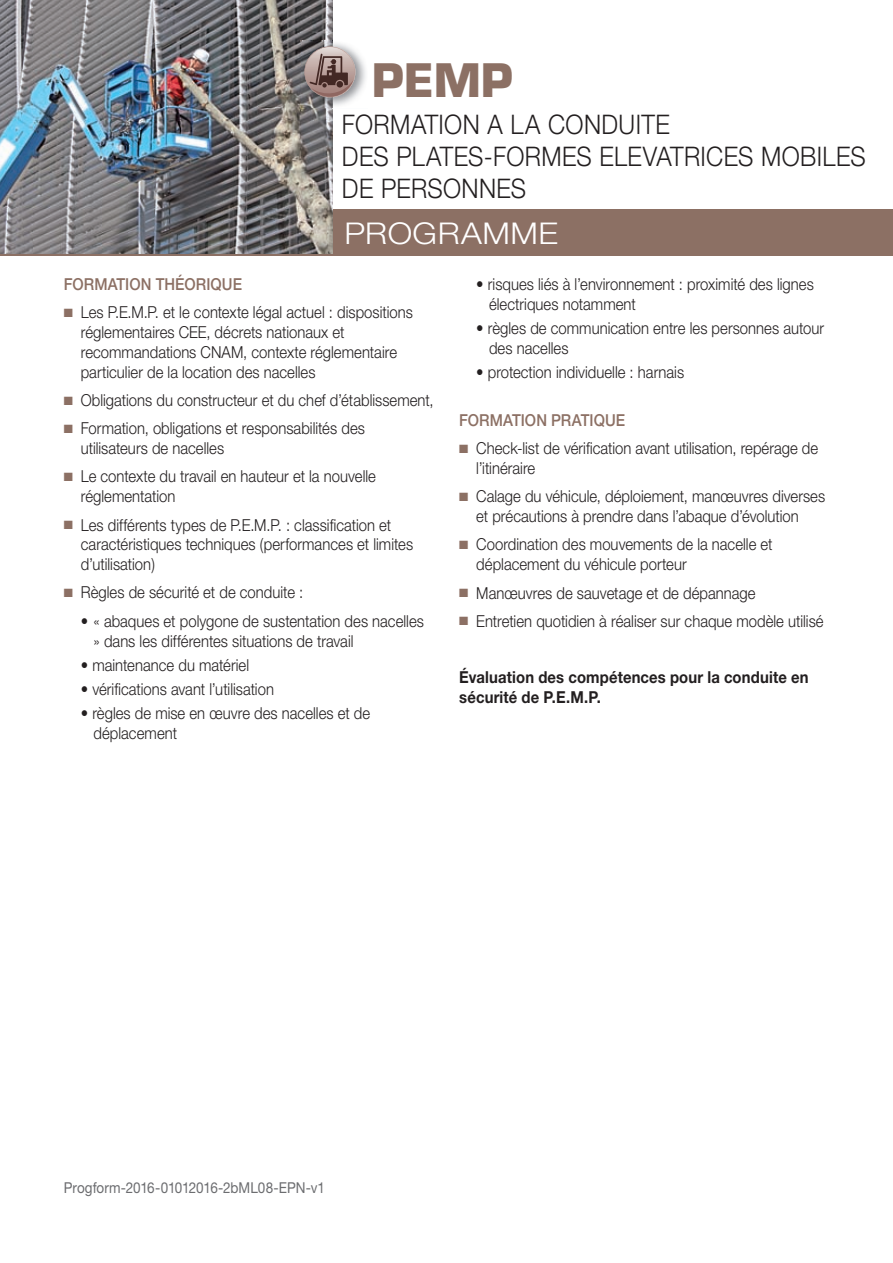
<style>
.page{position:relative;width:893px;height:1263px;background:#fff}
.page>*{position:absolute;margin:0;border:0;box-sizing:border-box;transform-origin:0 0}
.t1{font:700 45px "Eurostile";color:#8c7064}
.t2{font:300 30px "Helvetica Neue";letter-spacing:.015em;color:#fff;scale:1.1 1}
.t3{font:300 27px/32.4px "Helvetica Neue";letter-spacing:.015em;color:#231f20;scale:.9 1}
.t4{font:300 16.5px/19.8px "Helvetica Neue";color:#231f20;scale:.9 1}
.t5{font:700 16.5px/19.8px "Helvetica Neue";letter-spacing:.01em;color:#231f20;scale:.9 1}
.t6{font:500 16.5px "Helvetica Neue";letter-spacing:.005em;color:#8c7064;scale:.9 1}
.t7{font:15px "Helvetica Neue";letter-spacing:-.005em;color:#6c6d70;scale:.9 1}
.s1{color:#8c7064}
</style>
<div class="page">
<div style="left:298px;top:209px;width:595px;height:46px;background:#8c7064"></div>
<hr style="left:0;top:254px;width:893px;height:1px;background:#8c7064">
<img style="left:0;top:0;width:333px;height:254px">
<img style="left:300px;top:41px;width:66px;height:67px">
<svg style="left:304px;top:46px;width:51px;height:54px"></svg>
<h1 class="t1" style="left:372px;top:52px;width:143px">PEMP</h1>
<h3 class="t3" style="left:342px;top:107px;width:583px">FORMATION A LA CONDUITE<br>DES PLATES-FORMES ELEVATRICES MOBILES<br>DE PERSONNES</h3>
<h2 class="t2" style="left:344px;top:215px;width:196px">PROGRAMME</h2>
<p class="t6" style="left:64px;top:274px;width:200px">FORMATION THÉORIQUE</p>
<p class="t4" style="left:81px;top:302px;width:370px;text-indent:-17px"><span class="s1">■</span> Les P.E.M.P. et le contexte légal actuel : dispositions réglementaires CEE, décrets nationaux et recommandations CNAM, contexte réglementaire particulier de la location des nacelles</p>
<p class="t4" style="left:64px;top:390px;width:412px"><span class="s1">■</span> Obligations du constructeur et du chef d’établissement,</p>
<p class="t4" style="left:81px;top:418px;width:317px;text-indent:-17px"><span class="s1">■</span> Formation, obligations et responsabilités des utilisateurs de nacelles</p>
<p class="t4" style="left:81px;top:466px;width:329px;text-indent:-17px"><span class="s1">■</span> Le contexte du travail en hauteur et la nouvelle réglementation</p>
<p class="t4" style="left:81px;top:514px;width:371px;text-indent:-17px"><span class="s1">■</span> Les différents types de P.E.M.P. : classification et caractéristiques techniques (performances et limites d’utilisation)</p>
<p class="t4" style="left:64px;top:582px;width:268px"><span class="s1">■</span> Règles de sécurité et de conduite :</p>
<p class="t4" style="left:94px;top:611px;width:369px;text-indent:-13px">• « abaques et polygone de sustentation des nacelles » dans les différentes situations de travail</p>
<p class="t4" style="left:81px;top:654px;width:189px">• maintenance du matériel</p>
<p class="t4" style="left:81px;top:678px;width:216px">• vérifications avant l’utilisation</p>
<p class="t4" style="left:94px;top:703px;width:309px;text-indent:-13px">• règles de mise en œuvre des nacelles et de déplacement</p>
<p class="t4" style="left:489px;top:274px;width:362px;text-indent:-13px">• risques liés à l’environnement : proximité des lignes électriques notamment</p>
<p class="t4" style="left:489px;top:318px;width:374px;text-indent:-13px">• règles de communication entre les personnes autour des nacelles</p>
<p class="t4" style="left:476px;top:362px;width:232px">• protection individuelle : harnais</p>
<p class="t6" style="left:459px;top:410px;width:186px">FORMATION PRATIQUE</p>
<p class="t4" style="left:476px;top:438px;width:381px;text-indent:-17px"><span class="s1">■</span> Check-list de vérification avant utilisation, repérage de l’itinéraire</p>
<p class="t4" style="left:459px;top:486px;width:408px;text-align:center"><span class="s1">■</span> Calage du véhicule, déploiement, manœuvres diverses et précautions à prendre dans l’abaque d’évolution</p>
<p class="t4" style="left:476px;top:534px;width:331px;text-indent:-17px"><span class="s1">■</span> Coordination des mouvements de la nacelle et déplacement du véhicule porteur</p>
<p class="t4" style="left:459px;top:582px;width:331px"><span class="s1">■</span> Manœuvres de sauvetage et de dépannage</p>
<p class="t4" style="left:459px;top:611px;width:406px"><span class="s1">■</span> Entretien quotidien à réaliser sur chaque modèle utilisé</p>
<p class="t5" style="left:459px;top:667px;width:390px">Évaluation des compétences pour la conduite en sécurité de P.E.M.P.</p>
<p class="t7" style="left:64px;top:1178px;width:292px">Progform-2016-01012016-2bML08-EPN-v1</p>
</div>
